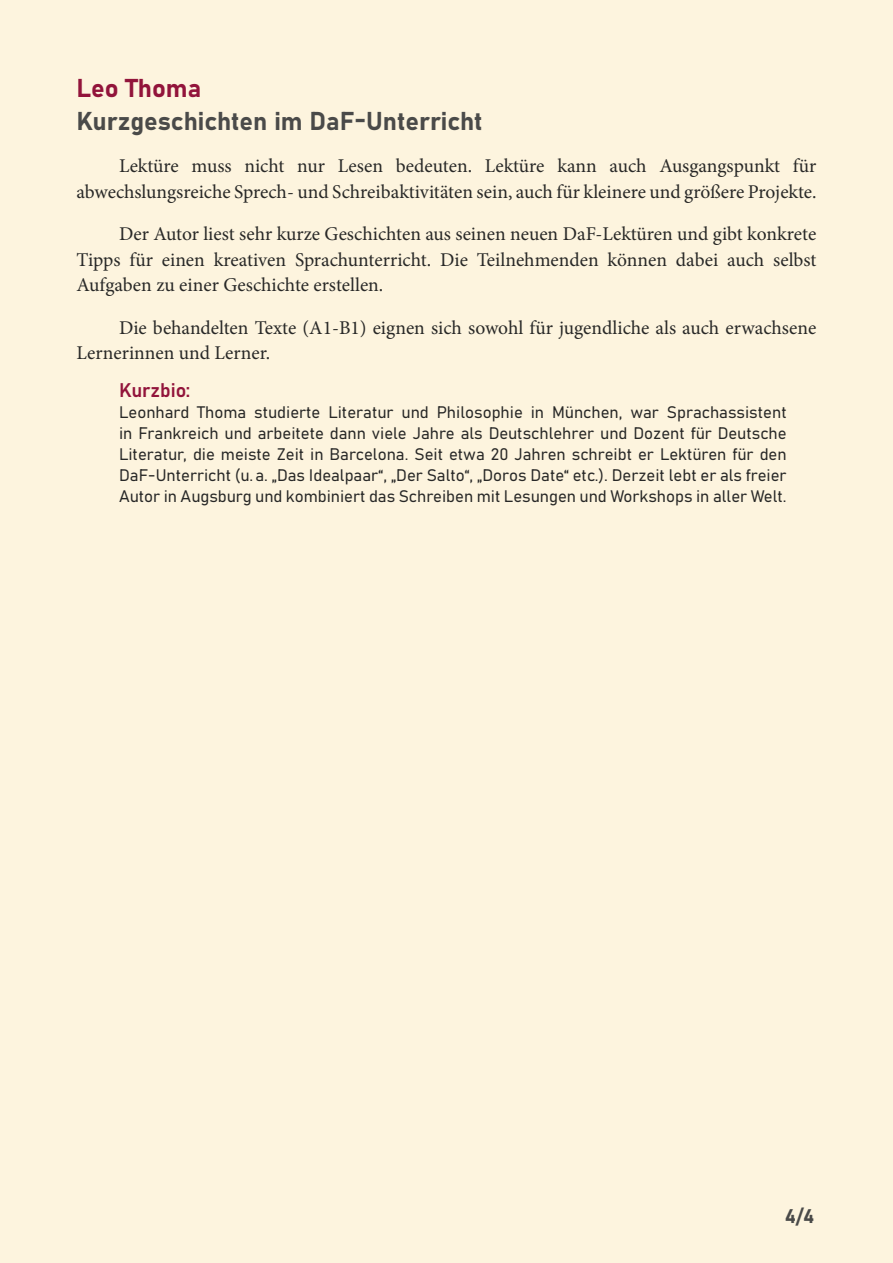
<style>
.page{position:relative;width:893px;height:1263px;background:#fdf4de}
.page>*{position:absolute;margin:0;border:0;box-sizing:border-box;transform-origin:0 0}
.t1{font:25.5px "Bahnschrift";color:#4a4a49}
.t2{font:25.5px "Bahnschrift";color:#92143b}
.t3{font:19.5px/25.5px "Minion Pro";color:#282827;text-align:right}
.t4{font:19.5px "Bahnschrift";color:#92143b}
.t5{font:19.5px "Bahnschrift";color:#4a4a49}
.t6{font:16.5px/21px "Bahnschrift";color:#282827;text-align:justify}
</style>
<div class="page">
<h1 class="t2" style="left:77px;top:68px;width:126px">Leo Thoma</h1>
<h1 class="t1" style="left:77px;top:101px;width:408px">Kurzgeschichten im DaF-Unterricht</h1>
<p class="t3" style="left:77px;top:153px;width:741px">Lektüre muss nicht nur Lesen bedeuten. Lektüre kann auch Ausgangspunkt für abwechslungsreiche Sprech- und Schreibaktivitäten sein, auch für kleinere und größere Projekte.</p>
<p class="t3" style="left:77px;top:221px;width:741px;text-align:justify;text-indent:43px">Der Autor liest sehr kurze Geschichten aus seinen neuen DaF-Lektüren und gibt konkrete Tipps für einen kreativen Sprachunterricht. Die Teilnehmenden können dabei auch selbst Aufgaben zu einer Geschichte erstellen.</p>
<p class="t3" style="left:77px;top:315px;width:741px;text-align:left;text-indent:43px">Die behandelten Texte (A1-B1) eignen sich sowohl für jugendliche als auch erwachsene<br>Lernerinnen und Lerner.</p>
<p class="t4" style="left:119px;top:376px;width:73px">Kurzbio:</p>
<p class="t6" style="left:119px;top:401px;width:669px">Leonhard Thoma studierte Literatur und Philosophie in München, war Sprachassistent in Frankreich und arbeitete dann viele Jahre als Deutschlehrer und Dozent für Deutsche Literatur, die meiste Zeit in Barcelona. Seit etwa 20 Jahren schreibt er Lektüren für den DaF-Unterricht (u.a. „Das Idealpaar“, „Der Salto“, „Doros Date“ etc.). Derzeit lebt er als freier Autor in Augsburg und kombiniert das Schreiben mit Lesungen und Workshops in aller Welt.</p>
<p class="t5" style="left:785px;top:1201px;width:31px">4/4</p>
</div>
